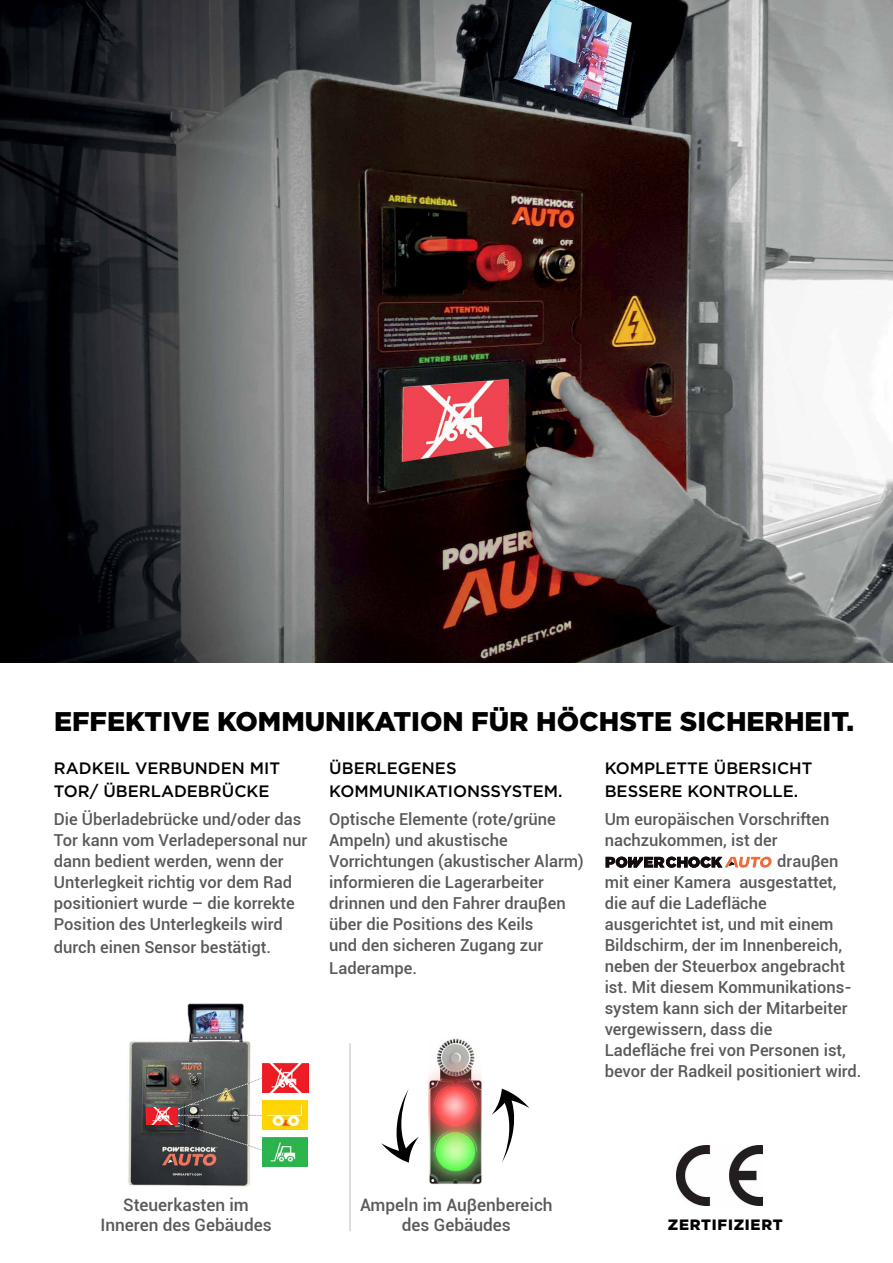
<style>
.page{position:relative;width:893px;height:1263px;background:#fff}
.page>*{position:absolute;margin:0;border:0;box-sizing:border-box;transform-origin:0 0}
.t1{font:900 27px "Gotham";color:#000}
.t2{font:500 17.25px/20px "Roboto";color:#58595b;text-align:center}
.t3{font:500 16.5px/21px "Roboto";color:#58595b}
.t4{font:500 16.5px/22.5px "Gotham";color:#000}
.t5{font:900 15px "Gotham";letter-spacing:.05em;color:#000}
</style>
<div class="page">
<img style="left:0;top:0;width:893px;height:662px">
<svg style="left:606px;top:857px;width:166px;height:11px"></svg>
<img style="left:677px;top:1145px;width:85px;height:61px">
<hr style="left:350px;top:1043px;width:1px;height:188px;background:#bcbec0">
<svg style="left:381px;top:1089px;width:38px;height:74px"></svg>
<svg style="left:492px;top:1089px;width:37px;height:73px"></svg>
<img style="left:428px;top:1039px;width:54px;height:146px">
<img style="left:128px;top:1041px;width:123px;height:146px">
<img style="left:262px;top:1138px;width:45px;height:28px">
<img style="left:263px;top:1101px;width:45px;height:28px">
<svg style="left:178px;top:1122px;width:90px;height:30px;background:#6c726b"></svg>
<svg style="left:178px;top:1075px;width:92px;height:41px;background:#7f7f73"></svg>
<img style="left:262px;top:1063px;width:46px;height:30px">
<img style="left:146px;top:1107px;width:31px;height:18px">
<img style="left:184px;top:1003px;width:61px;height:39px">
<h1 class="t1" style="left:54px;top:702px;width:802px">EFFEKTIVE KOMMUNIKATION FÜR HÖCHSTE SICHERHEIT.</h1>
<p class="t4" style="left:54px;top:757px;width:228px">RADKEIL VERBUNDEN MIT<br>TOR/ ÜBERLADEBRÜCKE</p>
<p class="t3" style="left:54px;top:808px;width:255px">Die Überladebrücke und/oder das<br>Tor kann vom Verladepersonal nur dann bedient werden, wenn der<br>Unterlegkeit richtig vor dem Rad positioniert wurde – die korrekte<br>Position des Unterlegkeils wird</p>
<p class="t3" style="left:54px;top:936px;width:219px">durch einen Sensor bestätigt.</p>
<p class="t4" style="left:329px;top:757px;width:235px">ÜBERLEGENES<br>KOMMUNIKATIONSSYSTEM.</p>
<p class="t3" style="left:329px;top:808px;width:256px">Optische Elemente (rote/grüne<br>Ampeln) und akustische<br>Vorrichtungen (akustischer Alarm) informieren die Lagerarbeiter drinnen und den Fahrer drauβen über die Positions des Keils<br>und den sicheren Zugang zur</p>
<p class="t3" style="left:329px;top:957px;width:89px">Laderampe.</p>
<p class="t4" style="left:605px;top:757px;width:209px">KOMPLETTE ÜBERSICHT<br>BESSERE KONTROLLE.</p>
<p class="t3" style="left:605px;top:808px;width:226px">Um europäischen Vorschriften</p>
<p class="t3" style="left:605px;top:829px;width:174px">nachzukommen, ist der</p>
<p class="t3" style="left:777px;top:850px;width:63px">drauβen</p>
<p class="t3" style="left:605px;top:871px;width:233px">mit einer Kamera ausgestattet,</p>
<p class="t3" style="left:605px;top:892px;width:164px">die auf die Ladefläche</p>
<p class="t3" style="left:605px;top:913px;width:230px">ausgerichtet ist, und mit einem</p>
<p class="t3" style="left:605px;top:934px;width:239px">Bildschirm, der im Innenbereich,</p>
<p class="t3" style="left:605px;top:955px;width:242px">neben der Steuerbox angebracht</p>
<p class="t3" style="left:605px;top:976px;width:248px">ist. Mit diesem Kommunikations-</p>
<p class="t3" style="left:605px;top:997px;width:244px">system kann sich der Mitarbeiter</p>
<p class="t3" style="left:605px;top:1018px;width:169px">vergewissern, dass die</p>
<p class="t3" style="left:605px;top:1039px;width:243px">Ladefläche frei von Personen ist,</p>
<p class="t3" style="left:605px;top:1060px;width:258px">bevor der Radkeil positioniert wird.</p>
<p class="t2" style="left:100px;top:1194px;width:173px">Steuerkasten im<br>Inneren des Gebäudes</p>
<p class="t2" style="left:360px;top:1194px;width:194px">Ampeln im Auβenbereich des Gebäudes</p>
<p class="t5" style="left:668px;top:1215px;width:117px">ZERTIFIZIERT</p>
</div>
